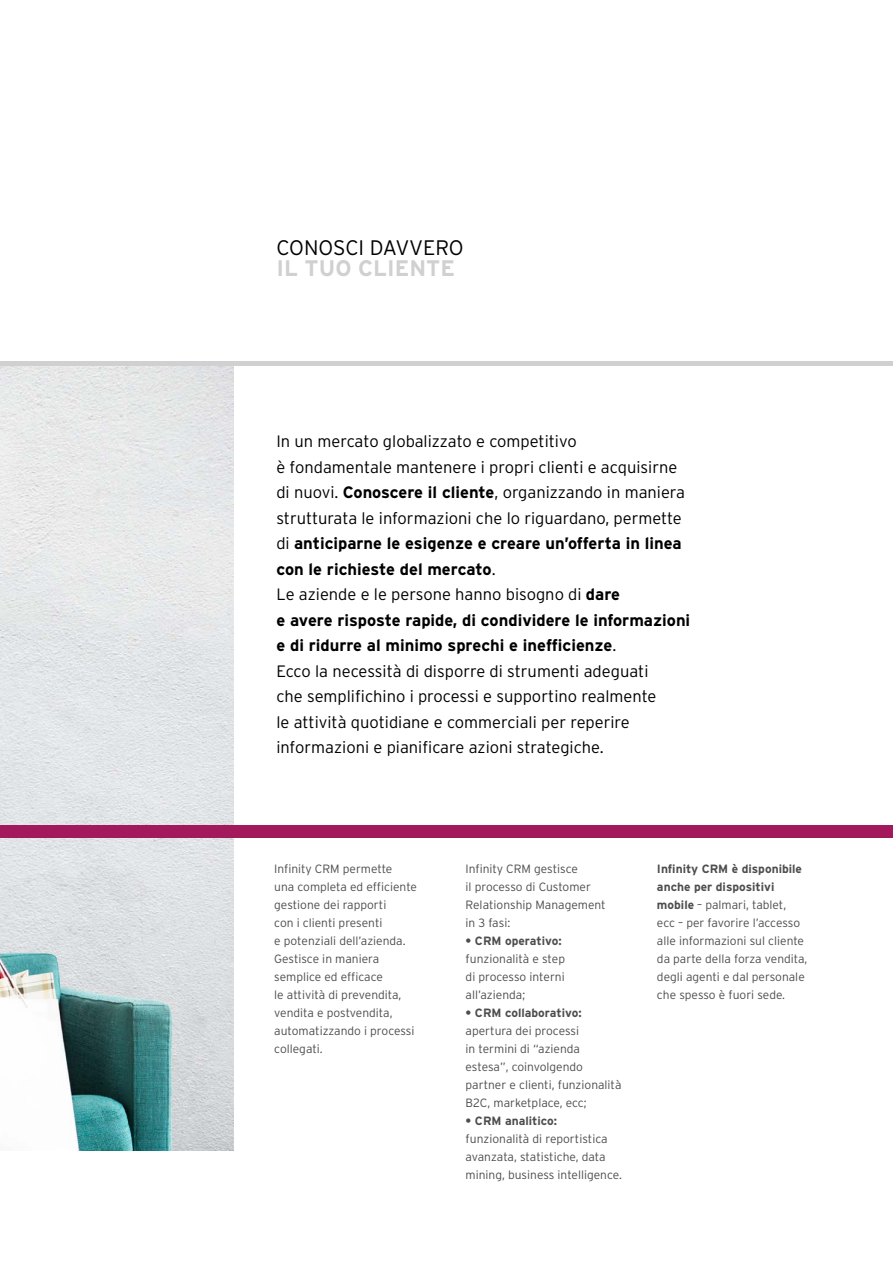
<style>
.page{position:relative;width:893px;height:1263px;background:#fff}
.page>*{position:absolute;margin:0;border:0;box-sizing:border-box;transform-origin:0 0}
.t1{font:700 22.5px "Interstate";color:#d0d0d0}
.t2{font:300 21px "Interstate";letter-spacing:-.005em;color:#000}
.t3{font:300 16.5px/25.5px "Interstate";color:#000}
.t4{font:300 12px/18px "Interstate";color:#4d4d4d}
.t5{font:700 12px "Interstate";color:#4d4d4d}
.s1{font-weight:700}
</style>
<div class="page">
<img style="left:0;top:366px;width:233px;height:784px">
<div style="left:0;top:825px;width:893px;height:13px;background:#a21a5b"></div>
<div style="left:0;top:361px;width:893px;height:5px;background:#d0d0d0"></div>
<h2 class="t2" style="left:276px;top:236px;width:189px">CONOSCI DAVVERO</h2>
<h1 class="t1" style="left:276px;top:255px;width:180px">IL TUO CLIENTE</h1>
<p class="t3" style="left:276px;top:429px;width:415px">In un mercato globalizzato e competitivo<br>è fondamentale mantenere i propri clienti e acquisirne di nuovi. <span class="s1">Conoscere il cliente</span>, organizzando in maniera strutturata le informazioni che lo riguardano, permette di <span class="s1">anticiparne le esigenze e creare un’offerta in linea con le richieste del mercato</span>.<br>Le aziende e le persone hanno bisogno di <span class="s1">dare<br>e avere risposte rapide, di condividere le informazioni e di ridurre al minimo sprechi e inefficienze</span>.<br>Ecco la necessità di disporre di strumenti adeguati<br>che semplifichino i processi e supportino realmente<br>le attività quotidiane e commerciali per reperire informazioni e pianificare azioni strategiche.</p>
<p class="t4" style="left:274px;top:859px;width:144px">Infinity CRM permette<br>una completa ed efficiente gestione dei rapporti<br>con i clienti presenti<br>e potenziali dell’azienda.<br>Gestisce in maniera semplice ed efficace<br>le attività di prevendita, vendita e postvendita, automatizzando i processi collegati.</p>
<p class="t4" style="left:466px;top:859px;width:142px">Infinity CRM gestisce<br>il processo di Customer<br>Relationship Management in 3 fasi:</p>
<p class="t5" style="left:466px;top:934px;width:98px">• CRM operativo:</p>
<p class="t4" style="left:466px;top:949px;width:101px;text-align:justify">funzionalità e step di processo interni all’azienda;</p>
<p class="t5" style="left:466px;top:1006px;width:118px">• CRM collaborativo:</p>
<p class="t4" style="left:466px;top:1021px;width:157px">apertura dei processi<br>in termini di “azienda estesa”, coinvolgendo partner e clienti, funzionalità<br>B2C, marketplace, ecc;</p>
<p class="t5" style="left:466px;top:1114px;width:93px">• CRM analitico:</p>
<p class="t4" style="left:466px;top:1129px;width:158px">funzionalità di reportistica avanzata, statistiche, data mining, business intelligence.</p>
<p class="t4" style="left:657px;top:859px;width:152px"><span class="s1">Infinity CRM è disponibile anche per dispositivi mobile</span> – palmari, tablet,<br>ecc – per favorire l’accesso alle informazioni sul cliente da parte della forza vendita, degli agenti e dal personale che spesso è fuori sede.</p>
</div>
